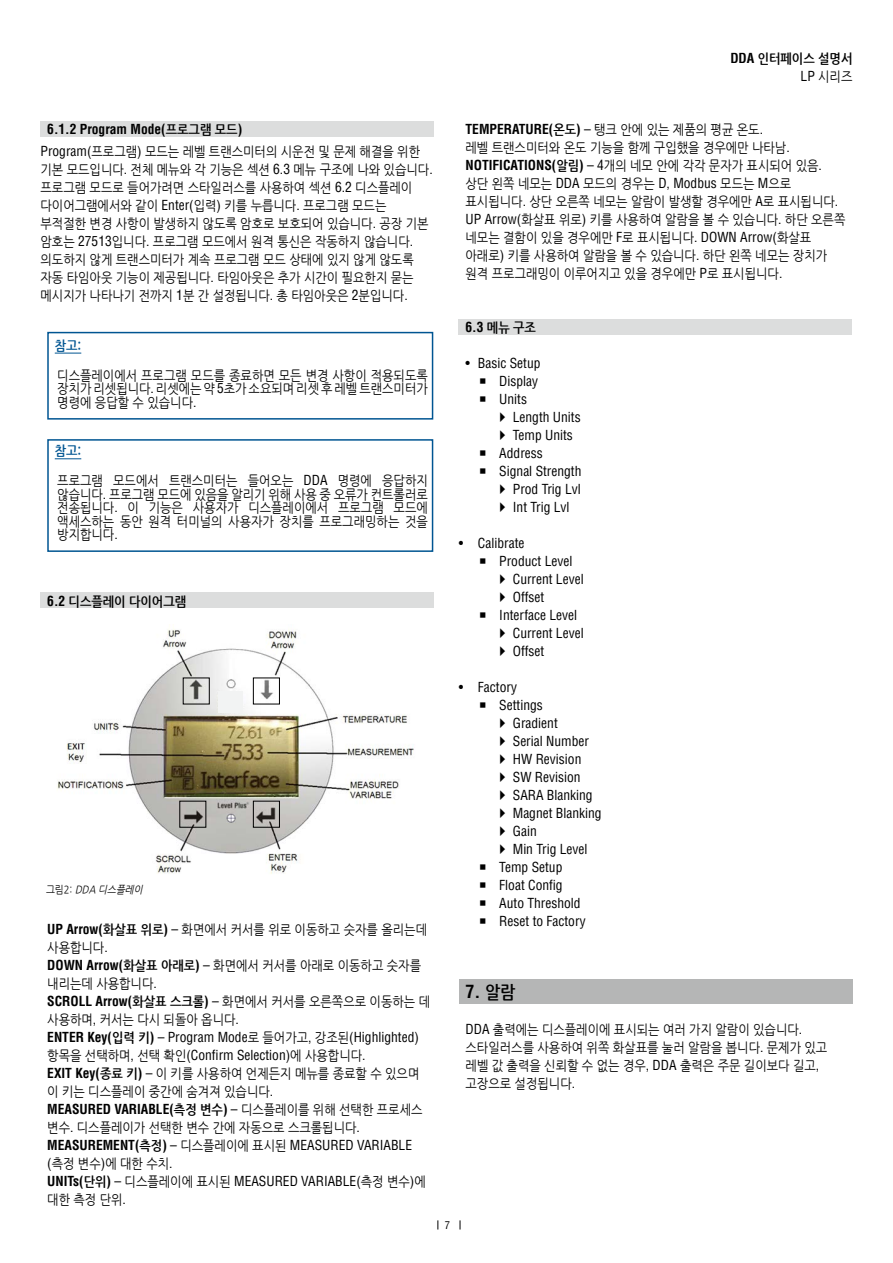
<style>
.page{position:relative;width:893px;height:1263px;background:#fff}
.page>*{position:absolute;margin:0;border:0;box-sizing:border-box;transform-origin:0 0}
.t1{font:700 condensed 18px "Helvetica LT Pro";color:#000}
.t2{font:13.5px/18px "Nanum Gothic";color:#000;scale:.9 1}
.t3{font:condensed 13.5px/18px "Helvetica LT Pro";color:#000}
.t4{font:700 condensed 13.5px "Helvetica LT Pro";color:#000}
.t5{font:700 13.5px/18px "Nanum Gothic";color:#000;text-align:right;scale:.9 1}
.t6{font:700 13.5px "Nanum Gothic";color:#005592;scale:.9 1}
.t7{font:italic 10.5px "Nanum Gothic";color:#000;scale:.9 1}
.t8{font:condensed 10.5px "Helvetica LT Std";color:#000}
.s1{font-family:"Helvetica LT Std";font-stretch:condensed}
.s2{font-family:"Helvetica LT Std";font-weight:400;font-stretch:condensed}
.s3{font-weight:400}
.s4{font-family:"Nanum Gothic";font-stretch:normal}
.s5{font-family:"Helvetica LT Pro";font-stretch:condensed}
.s6{font-style:normal}
.s7{font-family:"Helvetica LT Pro";font-weight:700;font-stretch:condensed}
.s8{font-weight:700}
.s9{font-family:"Nanum Gothic";font-weight:700;font-stretch:normal}
.s10{font-family:"Nanum Gothic";font-weight:400;font-stretch:normal}
</style>
<div class="page">
<div style="left:40px;top:121px;width:393px;height:16px;background:#dcdddd"></div>
<div style="left:40px;top:592px;width:394px;height:16px;background:#dcdddd"></div>
<div style="left:459px;top:319px;width:393px;height:16px;background:#dcdddd"></div>
<div style="left:459px;top:979px;width:393px;height:25px;background:#b5b6b6"></div>
<div style="left:47px;top:332px;width:386px;height:88px;border:2px solid #005592"></div>
<svg style="left:55px;top:353px;width:26px;height:1px"></svg>
<div style="left:47px;top:439px;width:386px;height:113px;border:2px solid #005592"></div>
<svg style="left:55px;top:458px;width:26px;height:1px"></svg>
<img style="left:57px;top:629px;width:357px;height:245px">
<div style="left:253px;top:677px;width:27px;height:27px;border:1px solid #000"></div>
<div style="left:253px;top:801px;width:27px;height:27px;border:1px solid #000"></div>
<div style="left:179px;top:801px;width:27px;height:27px;border:1px solid #000"></div>
<div style="left:219px;top:691px;width:24px;height:21px;background:#f2f3f3"></div>
<p class="t5" style="left:730px;top:50px;width:137px"><span class="s1">DDA</span> 인터페이스 설명서<br><span class="s2">LP</span> <span class="s3">시리즈</span></p>
<p class="t4" style="left:47px;top:120px;width:196px">6.1.2 Program Mode(<span class="s4">프로그램 모드</span>)</p>
<p class="t2" style="left:40px;top:143px;width:437px"><span class="s5">Program(</span>프로그램<span class="s5">)</span> 모드는 레벨 트랜스미터의 시운전 및 문제 해결을 위한 기본 모드입니다<span class="s5">.</span> 전체 메뉴와 각 기능은 섹션 <span class="s5">6.3</span> 메뉴 구조에 나와 있습니다<span class="s5">. </span>프로그램 모드로 들어가려면 스타일러스를 사용하여 섹션 <span class="s5">6.2</span> 디스플레이 다이어그램에서와 같이 <span class="s5">Enter(</span>입력<span class="s5">)</span> 키를 누릅니다<span class="s5">.</span> 프로그램 모드는 부적절한 변경 사항이 발생하지 않도록 암호로 보호되어 있습니다<span class="s5">.</span> 공장 기본 암호는 <span class="s5">27513</span>입니다<span class="s5">.</span> 프로그램 모드에서 원격 통신은 작동하지 않습니다<span class="s5">. </span>의도하지 않게 트랜스미터가 계속 프로그램 모드 상태에 있지 않게 않도록 자동 타임아웃 기능이 제공됩니다<span class="s5">.</span> 타임아웃은 추가 시간이 필요한지 묻는 메시지가 나타나기 전까지 <span class="s5">1</span>분 간 설정됩니다<span class="s5">.</span> 총 타임아웃은 <span class="s5">2</span>분입니다<span class="s5">.</span></p>
<p class="t6" style="left:55px;top:339px;width:31px">참고:</p>
<p class="t2" style="left:57px;top:369px;width:413px;line-height:13.5px;text-align:justify">디스플레이에서 프로그램 모드를 종료하면 모든 변경 사항이 적용되도록 장치가 리셋됩니다<span class="s5">.</span> 리셋에는 약 <span class="s5">5</span>초가 소요되며 리셋 후 레벨 트랜스미터가 명령에 응답할 수 있습니다<span class="s5">.</span></p>
<p class="t6" style="left:55px;top:444px;width:31px">참고:</p>
<p class="t2" style="left:57px;top:474px;width:413px;line-height:13.5px;text-align:justify">프로그램 모드에서 트랜스미터는 들어오는 <span class="s5">DDA</span> 명령에 응답하지 않습니다<span class="s5">.</span> 프로그램 모드에 있음을 알리기 위해 사용 중 오류가 컨트롤러로 전송됩니다<span class="s5">.</span> 이 기능은 사용자가 디스플레이에서 프로그램 모드에 액세스하는 동안 원격 터미널의 사용자가 장치를 프로그래밍하는 것을 방지합니다<span class="s5">.</span></p>
<p class="t5" style="left:47px;top:593px;width:156px"><span class="s5">6.2</span> 디스플레이 다이어그램</p>
<p class="t7" style="left:46px;top:884px;width:111px"><span class="s6">그 림 2 :</span> DDA 디스플레이</p>
<p class="t2" style="left:47px;top:921px;width:427px"><span class="s7">UP Arrow(</span><span class="s8">화살표 위로</span><span class="s7">)</span> <span class="s5">–</span> 화면에서 커서를 위로 이동하고 숫자를 올리는데 사용합니다<span class="s5">.<br></span><span class="s7">DOWN Arrow(</span><span class="s8">화살표 아래로</span><span class="s7">)</span> <span class="s5">–</span> 화면에서 커서를 아래로 이동하고 숫자를 내리는데 사용합니다<span class="s5">.<br></span><span class="s7">SCROLL Arrow(</span><span class="s8">화살표 스크롤</span><span class="s7">)</span> <span class="s5">–</span> 화면에서 커서를 오른쪽으로 이동하는 데 사용하며<span class="s5">,</span> 커서는 다시 되돌아 옵니다<span class="s5">.</span></p>
<p class="t3" style="left:47px;top:1028px;width:373px"><span class="s8">ENTER Key(</span><span class="s9">입력 키</span><span class="s8">)</span> – Program Mode<span class="s4">로 들어가고</span>, <span class="s4">강조된</span>(Highlighted) <span class="s4">항목을 선택하며</span>, <span class="s4">선택 확인</span>(Confirm Selection)<span class="s4">에 사용합니다</span>.</p>
<p class="t2" style="left:47px;top:1065px;width:415px"><span class="s7">EXIT Key(</span><span class="s8">종료 키</span><span class="s7">)</span> <span class="s5">–</span> 이 키를 사용하여 언제든지 메뉴를 종료할 수 있으며 이 키는 디스플레이 중간에 숨겨져 있습니다<span class="s5">.</span></p>
<p class="t4" style="left:47px;top:1100px;width:377px">MEASURED VARIABLE(<span class="s4">측정 변수</span>) <span class="s3">–</span> <span class="s10">디스플레이를 위해 선택한 프로세스</span></p>
<p class="t2" style="left:47px;top:1119px;width:349px">변수<span class="s5">.</span> 디스플레이가 선택한 변수 간에 자동으로 스크롤됩니다<span class="s5">.</span></p>
<p class="t3" style="left:47px;top:1136px;width:366px"><span class="s8">MEASUREMENT(</span><span class="s9">측정</span><span class="s8">)</span> – <span class="s4">디스플레이에 표시된</span> MEASURED VARIABLE</p>
<p class="t2" style="left:47px;top:1155px;width:141px"><span class="s5">(</span>측정 변수<span class="s5">)</span>에 대한 수치<span class="s5">.</span></p>
<p class="t3" style="left:47px;top:1172px;width:380px"><span class="s8">UNITs(</span><span class="s9">단위</span><span class="s8">)</span> – <span class="s4">디스플레이에 표시된</span> MEASURED VARIABLE(<span class="s4">측정 변수</span>)<span class="s4">에</span></p>
<p class="t2" style="left:47px;top:1191px;width:89px">대한 측정 단위<span class="s5">.</span></p>
<p class="t4" style="left:466px;top:120px;width:299px">TEMPERATURE(<span class="s4">온도</span>) <span class="s3">–</span> <span class="s10">탱크 안에 있는 제품의 평균 온도</span><span class="s3">.</span></p>
<p class="t2" style="left:466px;top:139px;width:424px">레벨 트랜스미터와 온도 기능을 함께 구입했을 경우에만 나타남<span class="s5">.<br></span><span class="s7">NOTIFICATIONS(</span><span class="s8">알림</span><span class="s7">)</span> <span class="s5">– 4</span>개의 네모 안에 각각 문자가 표시되어 있음<span class="s5">. </span>상단 왼쪽 네모는 <span class="s5">DDA</span> 모드의 경우는 <span class="s5">D, Modbus</span> 모드는 <span class="s5">M</span>으로 표시됩니다<span class="s5">.</span> 상단 오른쪽 네모는 알람이 발생할 경우에만 <span class="s5">A</span>로 표시됩니다<span class="s5">.<br>UP Arrow(</span>화살표 위로<span class="s5">)</span> 키를 사용하여 알람을 볼 수 있습니다<span class="s5">.</span> 하단 오른쪽 네모는 결함이 있을 경우에만 <span class="s5">F</span>로 표시됩니다<span class="s5">. DOWN Arrow(</span>화살표 아래로<span class="s5">)</span> 키를 사용하여 알람을 볼 수 있습니다<span class="s5">.</span> 하단 왼쪽 네모는 장치가 원격 프로그래밍이 이루어지고 있을 경우에만 <span class="s5">P</span>로 표시됩니다<span class="s5">.</span></p>
<p class="t5" style="left:466px;top:319px;width:80px"><span class="s5">6.3</span> 메뉴 구조</p>
<p class="t3" style="left:466px;top:354px;width:76px">• Basic Setup</p>
<p class="t3" style="left:499px;top:372px;width:40px">Display</p>
<p class="t3" style="left:499px;top:390px;width:29px">Units</p>
<p class="t3" style="left:513px;top:408px;width:69px">Length Units</p>
<p class="t3" style="left:513px;top:426px;width:62px">Temp Units</p>
<p class="t3" style="left:499px;top:444px;width:45px">Address</p>
<p class="t3" style="left:499px;top:462px;width:84px">Signal Strength</p>
<p class="t3" style="left:513px;top:480px;width:69px">Prod Trig Lvl</p>
<p class="t3" style="left:513px;top:498px;width:58px">Int Trig Lvl</p>
<p class="t3" style="left:459px;top:534px;width:67px">• Calibrate</p>
<p class="t3" style="left:499px;top:552px;width:75px">Product Level</p>
<p class="t3" style="left:513px;top:570px;width:72px">Current Level</p>
<p class="t3" style="left:513px;top:588px;width:33px">Offset</p>
<p class="t3" style="left:499px;top:606px;width:79px">Interface Level</p>
<p class="t3" style="left:513px;top:624px;width:72px">Current Level</p>
<p class="t3" style="left:513px;top:642px;width:33px">Offset</p>
<p class="t3" style="left:459px;top:678px;width:60px">• Factory</p>
<p class="t3" style="left:499px;top:696px;width:45px">Settings</p>
<p class="t3" style="left:513px;top:714px;width:46px">Gradient</p>
<p class="t3" style="left:513px;top:732px;width:78px">Serial Number</p>
<p class="t3" style="left:513px;top:750px;width:70px">HW Revision</p>
<p class="t3" style="left:513px;top:768px;width:69px">SW Revision</p>
<p class="t3" style="left:513px;top:786px;width:81px">SARA Blanking</p>
<p class="t3" style="left:513px;top:804px;width:90px">Magnet Blanking</p>
<p class="t3" style="left:513px;top:822px;width:25px">Gain</p>
<p class="t3" style="left:513px;top:840px;width:76px">Min Trig Level</p>
<p class="t3" style="left:499px;top:857px;width:65px">Temp Setup</p>
<p class="t3" style="left:499px;top:875px;width:65px">Float Config</p>
<p class="t3" style="left:499px;top:893px;width:83px">Auto Threshold</p>
<p class="t3" style="left:499px;top:911px;width:88px">Reset to Factory</p>
<h1 class="t1" style="left:466px;top:979px;width:51px">7. <span class="s4">알람</span></h1>
<p class="t2" style="left:466px;top:1021px;width:403px"><span class="s5">DDA</span> 출력에는 디스플레이에 표시되는 여러 가지 알람이 있습니다<span class="s5">. </span>스타일러스를 사용하여 위쪽 화살표를 눌러 알람을 봅니다<span class="s5">.</span> 문제가 있고 레벨 값 출력을 신뢰할 수 없는 경우<span class="s5">, DDA</span> 출력은 주문 길이보다 길고<span class="s5">, </span>고장으로 설정됩니다<span class="s5">.</span></p>
<p class="t8" style="left:445px;top:1218px;width:7px">7</p>
</div>
